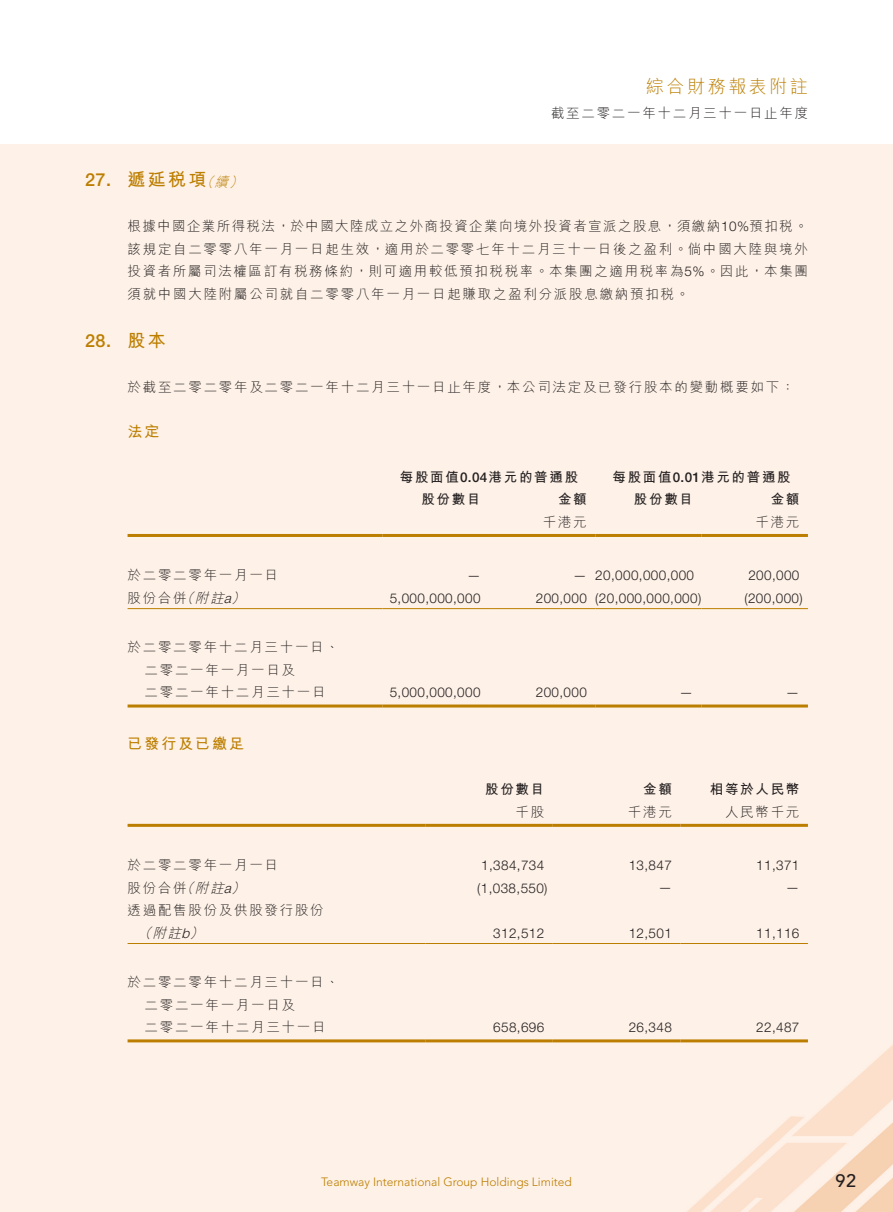
<style>
.page{position:relative;width:893px;height:1212px;background:#fff}
.page>*{position:absolute;margin:0;border:0;box-sizing:border-box;transform-origin:0 0}
.t1{font:300 18px "M Hei HK";letter-spacing:.14em;color:#bc7e00}
._01_H1{font:700 18px "M Hei HK";letter-spacing:.13em;color:#bc7e00}
._01_H1-2{font:500 18px "Helvetica Neue LT Std";color:#bc7e00}
.t2{font:500 18px "Avenir LT Std";color:#231f20}
._02_H2{font:700 15px "M Hei HK";letter-spacing:.13em;color:#bc7e00}
._00_txt{font:300 13.5px/22.5px "M Hei HK";letter-spacing:.13em;color:#231f20;text-align:justify}
._50_Table_txt{font:300 13.5px "Helvetica Neue LT Std";letter-spacing:.03em;color:#231f20}
._50_Table_txt-2{font:300 13.5px/22.5px "M Hei HK";letter-spacing:.13em;color:#231f20}
._50_Table_txt-3{font:700 13.5px "M Hei HK";letter-spacing:.13em;color:#231f20}
._50_Table_txt-4{font:italic 300 13.5px "M Hei HK";color:#231f20}
._01_H1-3{font:italic 300 13.5px "M Hei HK";color:#bc7e00}
.t3{font:300 12px "Avenir LT Std";color:#bc7e00}
.s1{font-family:"Helvetica Neue LT Std"}
.s2{font-family:"Helvetica Neue LT Std";font-weight:500}
</style>
<div class="page">
<div style="left:0;top:145px;width:893px;height:1067px;background:#fef1e7"></div>
<hr style="left:128px;top:534px;width:255px;height:3px;background:#bc7e00">
<hr style="left:383px;top:534px;width:106px;height:3px;background:#bc7e00">
<hr style="left:489px;top:534px;width:106px;height:3px;background:#bc7e00">
<hr style="left:595px;top:534px;width:107px;height:3px;background:#bc7e00">
<hr style="left:702px;top:534px;width:106px;height:3px;background:#bc7e00">
<hr style="left:128px;top:608px;width:255px;height:1px;background:#bc7e00">
<hr style="left:383px;top:608px;width:106px;height:1px;background:#bc7e00">
<hr style="left:489px;top:608px;width:106px;height:1px;background:#bc7e00">
<hr style="left:595px;top:608px;width:107px;height:1px;background:#bc7e00">
<hr style="left:702px;top:608px;width:106px;height:1px;background:#bc7e00">
<hr style="left:128px;top:704px;width:255px;height:3px;background:#bc7e00">
<hr style="left:383px;top:704px;width:106px;height:3px;background:#bc7e00">
<hr style="left:489px;top:704px;width:106px;height:3px;background:#bc7e00">
<hr style="left:595px;top:704px;width:107px;height:3px;background:#bc7e00">
<hr style="left:702px;top:704px;width:106px;height:3px;background:#bc7e00">
<hr style="left:128px;top:824px;width:297px;height:3px;background:#bc7e00">
<hr style="left:425px;top:824px;width:128px;height:3px;background:#bc7e00">
<hr style="left:553px;top:824px;width:127px;height:3px;background:#bc7e00">
<hr style="left:680px;top:824px;width:128px;height:3px;background:#bc7e00">
<hr style="left:128px;top:943px;width:297px;height:1px;background:#bc7e00">
<hr style="left:425px;top:943px;width:128px;height:1px;background:#bc7e00">
<hr style="left:553px;top:943px;width:127px;height:1px;background:#bc7e00">
<hr style="left:680px;top:943px;width:128px;height:1px;background:#bc7e00">
<hr style="left:128px;top:1039px;width:297px;height:3px;background:#bc7e00">
<hr style="left:425px;top:1039px;width:128px;height:3px;background:#bc7e00">
<hr style="left:553px;top:1039px;width:127px;height:3px;background:#bc7e00">
<hr style="left:680px;top:1039px;width:128px;height:3px;background:#bc7e00">
<h1 class="t1" style="left:646px;top:77px;width:163px">綜合財務報表附註</h1>
<p class="_00_txt" style="left:551px;top:102px;width:259px">截至二零二一年十二月三十一日止年度</p>
<p class="_01_H1-2" style="left:85px;top:169px;width:28px">27.</p>
<p class="_01_H1-2" style="left:85px;top:330px;width:28px">28.</p>
<p class="_01_H1" style="left:128px;top:166px;width:80px">遞延稅項</p>
<p class="_01_H1-3" style="left:215px;top:175px;width:19px">續</p>
<p class="_01_H1-3" style="left:200px;top:175px;width:19px">（</p>
<p class="_01_H1-3" style="left:229px;top:175px;width:19px">(</p>
<p class="_00_txt" style="left:128px;top:215px;width:682px">根據中國企業所得稅法，於中國大陸成立之外商投資企業向境外投資者宣派之股息，須繳納<span class="s1">10%</span>預扣稅。該規定自二零零八年一月一日起生效，適用於二零零七年十二月三十一日後之盈利。倘中國大陸與境外投資者所屬司法權區訂有稅務條約，則可適用較低預扣稅稅率。本集團之適用稅率為<span class="s1">5%</span>。因此，本集團須就中國大陸附屬公司就自二零零八年一月一日起賺取之盈利分派股息繳納預扣稅。</p>
<p class="_01_H1" style="left:128px;top:327px;width:40px">股本</p>
<p class="_00_txt" style="left:128px;top:375px;width:668px">於截至二零二零年及二零二一年十二月三十一日止年度，本公司法定及已發行股本的變動概要如下：</p>
<p class="_02_H2" style="left:128px;top:420px;width:33px">法定</p>
<p class="_50_Table_txt-3" style="left:612px;top:467px;width:180px">每股面值<span class="s2">0.01</span>港元的普通股</p>
<p class="_50_Table_txt-3" style="left:400px;top:467px;width:180px">每股面值<span class="s2">0.04</span>港元的普通股</p>
<p class="_50_Table_txt-3" style="left:421px;top:489px;width:61px">股份數目</p>
<p class="_50_Table_txt-3" style="left:558px;top:489px;width:30px">金額</p>
<p class="_50_Table_txt-3" style="left:634px;top:489px;width:61px">股份數目</p>
<p class="_50_Table_txt-3" style="left:771px;top:489px;width:30px">金額</p>
<p class="_50_Table_txt-2" style="left:543px;top:510px;width:45px">千港元</p>
<p class="_50_Table_txt-2" style="left:755px;top:510px;width:45px">千港元</p>
<p class="_50_Table_txt-2" style="left:128px;top:564px;width:152px">於二零二零年一月一日</p>
<p class="_50_Table_txt" style="left:467px;top:566px;width:15px">—</p>
<p class="_50_Table_txt" style="left:573px;top:566px;width:15px">—</p>
<p class="_50_Table_txt" style="left:595px;top:567px;width:100px">20,000,000,000</p>
<p class="_50_Table_txt" style="left:748px;top:567px;width:53px">200,000</p>
<p class="_50_Table_txt-4" style="left:180px;top:591px;width:19px">（</p>
<p class="_50_Table_txt-4" style="left:231px;top:591px;width:19px">(</p>
<p class="_50_Table_txt-4" style="left:195px;top:591px;width:42px">附註<span class="s1">a</span></p>
<p class="_50_Table_txt-2" style="left:128px;top:586px;width:61px">股份合併</p>
<p class="_50_Table_txt-2" style="left:145px;top:636px;width:196px;text-indent:-17px">於二零二零年十二月三十一日、二零二一年一月一日及</p>
<p class="_50_Table_txt" style="left:390px;top:590px;width:92px">5,000,000,000</p>
<p class="_50_Table_txt" style="left:536px;top:590px;width:53px">200,000</p>
<p class="_50_Table_txt" style="left:595px;top:590px;width:108px">)20,000,000,000(</p>
<p class="_50_Table_txt" style="left:744px;top:590px;width:60px">)200,000(</p>
<p class="_50_Table_txt-2" style="left:145px;top:681px;width:183px">二零二一年十二月三十一日</p>
<p class="_02_H2" style="left:128px;top:733px;width:118px">已發行及已繳足</p>
<p class="_50_Table_txt" style="left:390px;top:684px;width:92px">5,000,000,000</p>
<p class="_50_Table_txt" style="left:536px;top:684px;width:53px">200,000</p>
<p class="_50_Table_txt" style="left:680px;top:683px;width:15px">—</p>
<p class="_50_Table_txt" style="left:786px;top:683px;width:15px">—</p>
<p class="_50_Table_txt-3" style="left:485px;top:779px;width:61px">股份數目</p>
<p class="_50_Table_txt-3" style="left:643px;top:779px;width:30px">金額</p>
<p class="_50_Table_txt-3" style="left:710px;top:779px;width:91px">相等於人民幣</p>
<p class="_50_Table_txt-2" style="left:516px;top:800px;width:30px">千股</p>
<p class="_50_Table_txt-2" style="left:628px;top:800px;width:45px">千港元</p>
<p class="_50_Table_txt-2" style="left:725px;top:800px;width:76px">人民幣千元</p>
<p class="_50_Table_txt-2" style="left:128px;top:854px;width:152px">於二零二零年一月一日</p>
<p class="_50_Table_txt" style="left:481px;top:857px;width:65px">1,384,734</p>
<p class="_50_Table_txt" style="left:629px;top:857px;width:45px">13,847</p>
<p class="_50_Table_txt" style="left:756px;top:857px;width:45px">11,371</p>
<p class="_50_Table_txt-4" style="left:180px;top:881px;width:19px">（</p>
<p class="_50_Table_txt-4" style="left:231px;top:881px;width:19px">(</p>
<p class="_50_Table_txt-4" style="left:195px;top:881px;width:42px">附註<span class="s1">a</span></p>
<p class="_50_Table_txt-2" style="left:128px;top:876px;width:61px">股份合併</p>
<p class="_50_Table_txt-2" style="left:128px;top:899px;width:198px">透過配售股份及供股發行股份</p>
<p class="_50_Table_txt" style="left:477px;top:879px;width:72px">)1,038,550(</p>
<p class="_50_Table_txt" style="left:658px;top:879px;width:15px">—</p>
<p class="_50_Table_txt" style="left:786px;top:879px;width:15px">—</p>
<p class="_50_Table_txt-4" style="left:138px;top:926px;width:19px">（</p>
<p class="_50_Table_txt-2" style="left:145px;top:971px;width:196px;text-indent:-17px">於二零二零年十二月三十一日、二零二一年一月一日及</p>
<p class="_50_Table_txt-4" style="left:190px;top:926px;width:19px">(</p>
<p class="_50_Table_txt-4" style="left:152px;top:926px;width:43px">附註<span class="s1">b</span></p>
<p class="_50_Table_txt" style="left:493px;top:924px;width:53px">312,512</p>
<p class="_50_Table_txt" style="left:629px;top:924px;width:45px">12,501</p>
<p class="_50_Table_txt" style="left:756px;top:924px;width:45px">11,116</p>
<p class="_50_Table_txt-2" style="left:145px;top:1016px;width:183px">二零二一年十二月三十一日</p>
<p class="_50_Table_txt" style="left:493px;top:1019px;width:53px">658,696</p>
<p class="_50_Table_txt" style="left:629px;top:1019px;width:45px">26,348</p>
<p class="_50_Table_txt" style="left:756px;top:1019px;width:45px">22,487</p>
<p class="t3" style="left:321px;top:1174px;width:252px">Teamway International Group Holdings Limited</p>
<h1 class="t2" style="left:836px;top:1170px;width:22px">92</h1>
</div>
